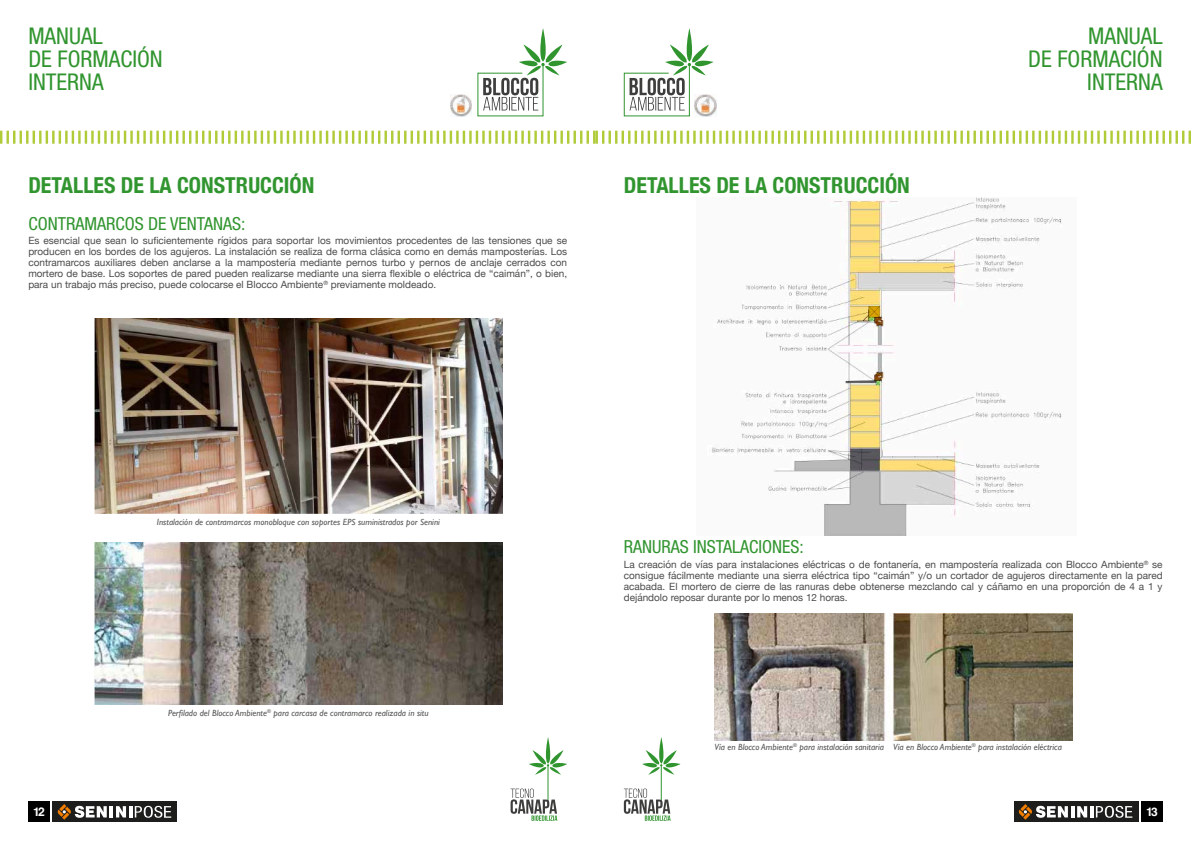
<style>
.page{position:relative;width:1191px;height:842px;background:#fff}
.page>*{position:absolute;margin:0;border:0;box-sizing:border-box;transform-origin:0 0}
.t1{font:condensed 23.1px/23.1px "Helvetica Neue LT Std";color:#31952f;text-align:right}
.t2{font:700 condensed 22px "Helvetica Neue";color:#31952f}
.t3{font:condensed 18px "Helvetica Neue LT Std";color:#31952f}
.t4{font:700 12px "Helvetica";color:#fff}
.t5{font:10px/11px "Helvetica Neue";color:#4b4b4a;text-align:justify}
.t6{font:italic 9px "Gill Sans";color:#575756}
</style>
<div class="page">
<hr style="left:661px;top:765px;width:1px;height:37px;background:#31952f">
<svg style="left:642px;top:737px;width:38px;height:38px"></svg>
<svg style="left:624px;top:788px;width:46px;height:33px"></svg>
<img style="left:713px;top:97px;width:3px;height:17px">
<svg style="left:623px;top:28px;width:90px;height:89px"></svg>
<div style="left:1141px;top:801px;width:21px;height:21px;background:#000"></div>
<div style="left:1013px;top:801px;width:125px;height:21px;background:#1d1d1b"></div>
<svg style="left:1018px;top:804px;width:114px;height:16px"></svg>
<hr style="left:548px;top:765px;width:1px;height:37px;background:#31952f">
<svg style="left:529px;top:737px;width:38px;height:38px"></svg>
<svg style="left:510px;top:788px;width:47px;height:33px"></svg>
<img style="left:450px;top:95px;width:22px;height:21px">
<svg style="left:477px;top:28px;width:90px;height:89px"></svg>
<svg style="left:0;top:131px;width:1191px;height:13px"></svg>
<div style="left:28px;top:801px;width:22px;height:21px;background:#000"></div>
<div style="left:53px;top:801px;width:124px;height:21px;background:#1d1d1b"></div>
<svg style="left:58px;top:804px;width:113px;height:16px"></svg>
<img style="left:714px;top:614px;width:358px;height:126px">
<img style="left:94px;top:318px;width:408px;height:196px">
<img style="left:94px;top:542px;width:408px;height:163px">
<img style="left:711px;top:197px;width:351px;height:339px">
<h1 class="t1" style="left:28px;top:24px;width:136px;text-align:left">MANUAL<br>DE FORMACIÓN<br>INTERNA</h1>
<h2 class="t2" style="left:28px;top:167px;width:287px">DETALLES DE LA CONSTRUCCIÓN</h2>
<h3 class="t3" style="left:28px;top:213px;width:219px">CONTRAMARCOS DE VENTANAS:</h3>
<p class="t5" style="left:28px;top:236px;width:540px">Es esencial que sean lo suficientemente rígidos para soportar los movimientos procedentes de las tensiones que se producen en los bordes de los agujeros. La instalación se realiza de forma clásica como en demás mamposterías. Los contramarcos auxiliares deben anclarse a la mampostería mediante pernos turbo y pernos de anclaje cerrados con mortero de base. Los soportes de pared pueden realizarse mediante una sierra flexible o eléctrica de “caimán”, o bien, para un trabajo más preciso, puede colocarse el Blocco Ambiente<sup>®</sup> previamente moldeado.</p>
<h2 class="t2" style="left:624px;top:167px;width:287px">DETALLES DE LA CONSTRUCCIÓN</h2>
<h1 class="t1" style="left:1028px;top:24px;width:136px">MANUAL<br>DE FORMACIÓN<br>INTERNA</h1>
<p class="t6" style="left:157px;top:517px;width:284px">Instalación de contramarcos monobloque con soportes EPS suministrados por Senini</p>
<p class="t6" style="left:168px;top:707px;width:262px">Perfilado del Blocco Ambiente<sup>®</sup> para carcasa de contramarco realizada in situ</p>
<h3 class="t3" style="left:624px;top:537px;width:182px">RANURAS INSTALACIONES:</h3>
<p class="t5" style="left:624px;top:559px;width:540px">La creación de vías para instalaciones eléctricas o de fontanería, en mampostería realizada con Blocco Ambiente<sup>®</sup> se consigue fácilmente mediante una sierra eléctrica tipo “caimán” y/o un cortador de agujeros directamente en la pared acabada. El mortero de cierre de las ranuras debe obtenerse mezclando cal y cáñamo en una proporción de 4 a 1 y dejándolo reposar durante por lo menos 12 horas.</p>
<p class="t6" style="left:714px;top:742px;width:349px">Vía en Blocco Ambiente<sup>®</sup> para instalación sanitaria Vía en Blocco Ambiente<sup>®</sup> para instalación eléctrica</p>
<p class="t4" style="left:33px;top:805px;width:13px">12</p>
<p class="t4" style="left:1146px;top:805px;width:13px">13</p>
</div>
